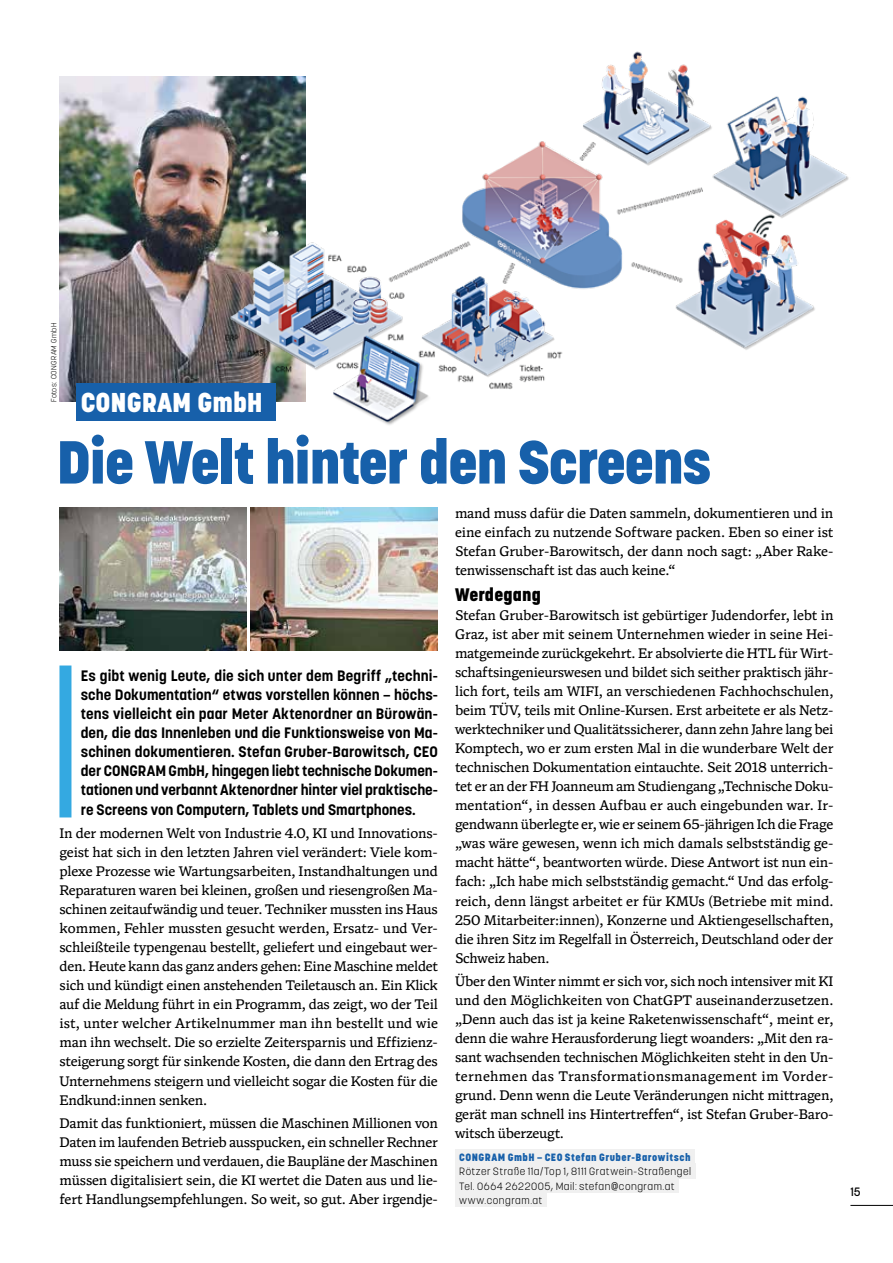
<style>
.page{position:relative;width:893px;height:1263px;background:#fff}
.page>*{position:absolute;margin:0;border:0;box-sizing:border-box;transform-origin:0 0}
.t1{font:800 60px "Korolev";letter-spacing:-.025em;color:#1760aa}
.t2{font:800 27px "Korolev";color:#fff}
.t3{font:800 18px "Korolev";letter-spacing:.01em;color:#000}
.t4{font:700 15px/19px "Korolev";color:#000;text-align:justify}
.t5{font:13.95px/19px "Antonia Variable";letter-spacing:-.015em;color:#000;text-align:justify}
.t6{font:500 12px "Korolev";color:#000}
.t7{font:300 10.5px/14.2px "Korolev";letter-spacing:.05em;color:#000}
.t8{font:800 10.5px "Korolev";letter-spacing:.05em;color:#1760aa}
.t9{font:300 7.5px "Korolev";letter-spacing:.05em;color:#000}
</style>
<div class="page">
<hr style="left:850px;top:1205px;width:43px;height:1px;background:#000">
<div style="left:59px;top:665px;width:12px;height:152px;background:#34a9e1"></div>
<div style="left:455px;top:1149px;width:239px;height:15px;background:#f0f0f0"></div>
<div style="left:455px;top:1163px;width:240px;height:15px;background:#f0f0f0"></div>
<div style="left:455px;top:1177px;width:223px;height:15px;background:#f0f0f0"></div>
<div style="left:455px;top:1192px;width:91px;height:15px;background:#f0f0f0"></div>
<img style="left:60px;top:507px;width:187px;height:144px">
<img style="left:251px;top:507px;width:187px;height:144px">
<img style="left:60px;top:77px;width:160px;height:325px">
<div style="left:77px;top:383px;width:199px;height:38px;background:#1760aa"></div>
<img style="left:220px;top:51px;width:629px;height:374px">
<p class="t9" style="left:49px;top:402px;width:81px;rotate:-90deg">Fotos: CONGRAM GmbH</p>
<h2 class="t2" style="left:81px;top:386px;width:184px">CONGRAM GmbH</h2>
<h1 class="t1" style="left:56px;top:425px;width:657px">Die Welt hinter den Screens</h1>
<p class="t4" style="left:81px;top:666px;width:359px">Es gibt wenig Leute, die sich unter dem Begriff „techni&shy;sche Dokumentation“ etwas vorstellen können – höchs&shy;tens vielleicht ein paar Meter Aktenordner an Bürowän&shy;den, die das Innenleben und die Funktionsweise von Ma&shy;schinen dokumentieren. Stefan Gruber-Barowitsch, CEO der CONGRAM GmbH, hingegen liebt technische Dokumen&shy;tationen und verbannt Aktenordner hinter viel praktische&shy;re Screens von Computern, Tablets und Smartphones.</p>
<p class="t5" style="left:60px;top:824px;width:380px">In der modernen Welt von Industrie 4.0, KI und Innovations&shy;geist hat sich in den letzten Jahren viel verändert: Viele kom&shy;plexe Prozesse wie Wartungsarbeiten, Instandhaltungen und Reparaturen waren bei kleinen, großen und riesengroßen Ma&shy;schinen zeitaufwändig und teuer. Techniker mussten ins Haus kommen, Fehler mussten gesucht werden, Ersatz- und Ver&shy;schleißteile typengenau bestellt, geliefert und eingebaut wer&shy;den. Heute kann das ganz anders gehen: Eine Maschine meldet sich und kündigt einen anstehenden Teiletausch an. Ein Klick auf die Meldung führt in ein Programm, das zeigt, wo der Teil ist, unter welcher Artikelnummer man ihn bestellt und wie man ihn wechselt. Die so erzielte Zeitersparnis und Effizienz&shy;steigerung sorgt für sinkende Kosten, die dann den Ertrag des Unternehmens steigern und vielleicht sogar die Kosten für die Endkund:innen senken.</p>
<p class="t5" style="left:60px;top:1114px;width:380px">Damit das funktioniert, müssen die Maschinen Millionen von Daten im laufenden Betrieb ausspucken, ein schneller Rechner muss sie speichern und verdauen, die Baupläne der Maschinen müssen digitalisiert sein, die KI wertet die Daten aus und lie&shy;fert Handlungsempfehlungen. So weit, so gut. Aber irgendje-</p>
<p class="t5" style="left:455px;top:504px;width:380px">mand muss dafür die Daten sammeln, dokumentieren und in eine einfach zu nutzende Software packen. Eben so einer ist Stefan Gruber-Barowitsch, der dann noch sagt: „Aber Rake&shy;tenwissenschaft ist das auch keine.“</p>
<p class="t3" style="left:455px;top:583px;width:88px">Werdegang</p>
<p class="t5" style="left:455px;top:606px;width:380px">Stefan Gruber-Barowitsch ist gebürtiger Judendorfer, lebt in Graz, ist aber mit seinem Unternehmen wieder in seine Hei&shy;matgemeinde zurückgekehrt. Er absolvierte die HTL für Wirt&shy;schaftsingenieurswesen und bildet sich seither praktisch jähr&shy;lich fort, teils am WIFI, an verschiedenen Fachhochschulen, beim TÜV, teils mit Online-Kursen. Erst arbeitete er als Netz&shy;werktechniker und Qualitätssicherer, dann zehn Jahre lang bei Komptech, wo er zum ersten Mal in die wunderbare Welt der technischen Dokumentation eintauchte. Seit 2018 unterrich&shy;tet er an der FH Joanneum am Studiengang „Technische Doku&shy;mentation“, in dessen Aufbau er auch eingebunden war. Ir&shy;gendwann überlegte er, wie er seinem 65-jährigen Ich die Frage „was wäre gewesen, wenn ich mich damals selbstständig ge&shy;macht hätte“, beantworten würde. Diese Antwort ist nun ein&shy;fach: „Ich habe mich selbstständig gemacht.“ Und das erfolg&shy;reich, denn längst arbeitet er für KMUs (Betriebe mit mind.<br>250 Mitarbeiter:innen), Konzerne und Aktiengesellschaften, die ihren Sitz im Regelfall in Österreich, Deutschland oder der Schweiz haben.</p>
<p class="t5" style="left:455px;top:972px;width:380px">Über den Winter nimmt er sich vor, sich noch intensiver mit KI und den Möglichkeiten von ChatGPT auseinanderzusetzen. „Denn auch das ist ja keine Raketenwissenschaft“, meint er, denn die wahre Herausforderung liegt woanders: „Mit den ra&shy;sant wachsenden technischen Möglichkeiten steht in den Un&shy;ternehmen das Transformationsmanagement im Vorder&shy;grund. Denn wenn die Leute Veränderungen nicht mittragen, gerät man schnell ins Hintertreffen“, ist Stefan Gruber-Baro&shy;witsch überzeugt.</p>
<p class="t8" style="left:459px;top:1151px;width:233px">CONGRAM GmbH – CEO Stefan Gruber-Barowitsch</p>
<p class="t7" style="left:459px;top:1164px;width:233px">Rötzer Straße 11a/Top 1, 8111 Gratwein-Straßengel<br>Tel. 0664 2622005, Mail: stefan@congram.at www.congram.at</p>
<p class="t6" style="left:850px;top:1184px;width:12px">15</p>
</div>
